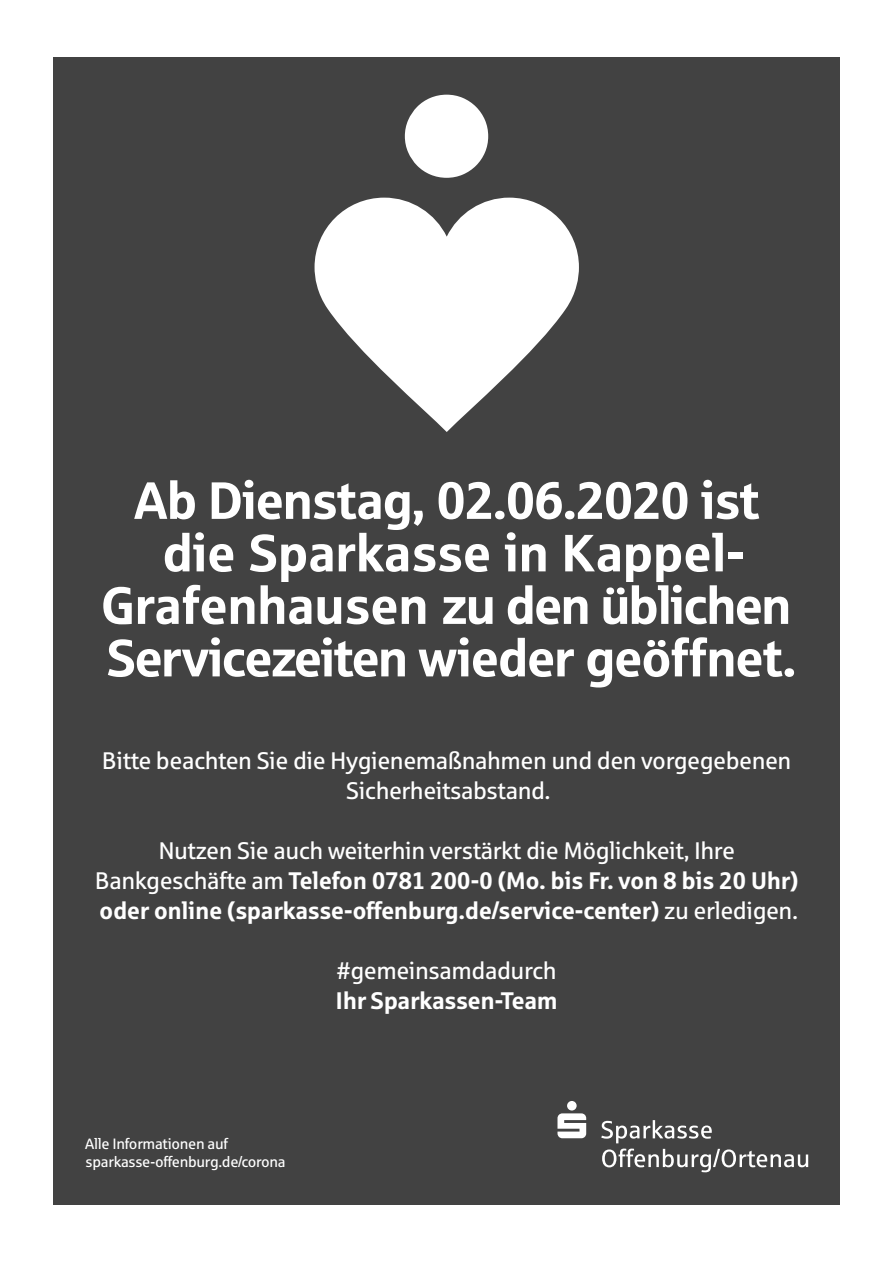
<style>
.page{position:relative;width:893px;height:1263px;background:#fff}
.page>*{position:absolute;margin:0;border:0;box-sizing:border-box;transform-origin:0 0}
.t1{font:52.5px/52.5px "Sparkasse Head Regular+T42";color:#fff;text-align:center}
.t2{font:24px/30px "Sparkasse Rg Regular+T42";letter-spacing:-.02em;color:#fff;text-align:center}
.t3{font:24px/30px "Sparkasse Rg Bold+T42";letter-spacing:-.02em;color:#fff}
.t4{font:15px/18px "Sparkasse Rg Regular+T42";letter-spacing:-.02em;color:#fff}
.s1{font-family:"Sparkasse Rg Regular+T42"}
</style>
<div class="page">
<div style="left:53px;top:57px;width:787px;height:1148px;background:#424242"></div>
<svg style="left:315px;top:198px;width:264px;height:234px;fill:#fff"></svg>
<svg style="left:405px;top:95px;width:83px;height:83px"></svg>
<svg style="left:557px;top:1101px;width:29px;height:37px"></svg>
<svg style="left:601px;top:1120px;width:207px;height:52px"></svg>
<h1 class="t1" style="left:101px;top:479px;width:696px">Ab Dienstag, 02.06.2020 ist die Sparkasse in Kappel-<br>Grafenhausen zu den üblichen<br>Servicezeiten wieder geöffnet.</h1>
<p class="t2" style="left:102px;top:748px;width:691px">Bitte beachten Sie die Hygienemaßnahmen und den vorgegebenen<br>Sicherheitsabstand.</p>
<p class="t2" style="left:158px;top:838px;width:578px">Nutzen Sie auch weiterhin verstärkt die Möglichkeit, Ihre</p>
<p class="t3" style="left:95px;top:868px;width:705px"><span class="s1">Bankgeschäfte am</span> Telefon 0781 200-0 (Mo. bis Fr. von 8 bis 20 Uhr) oder online (sparkasse-offenburg.de/service-center) <span class="s1">zu erledigen.</span></p>
<p class="t2" style="left:337px;top:958px;width:222px">#gemeinsamdadurch</p>
<p class="t3" style="left:336px;top:988px;width:224px">Ihr Sparkassen-Team</p>
<p class="t4" style="left:85px;top:1136px;width:202px">Alle Informationen auf sparkasse-offenburg.de/corona</p>
</div>
